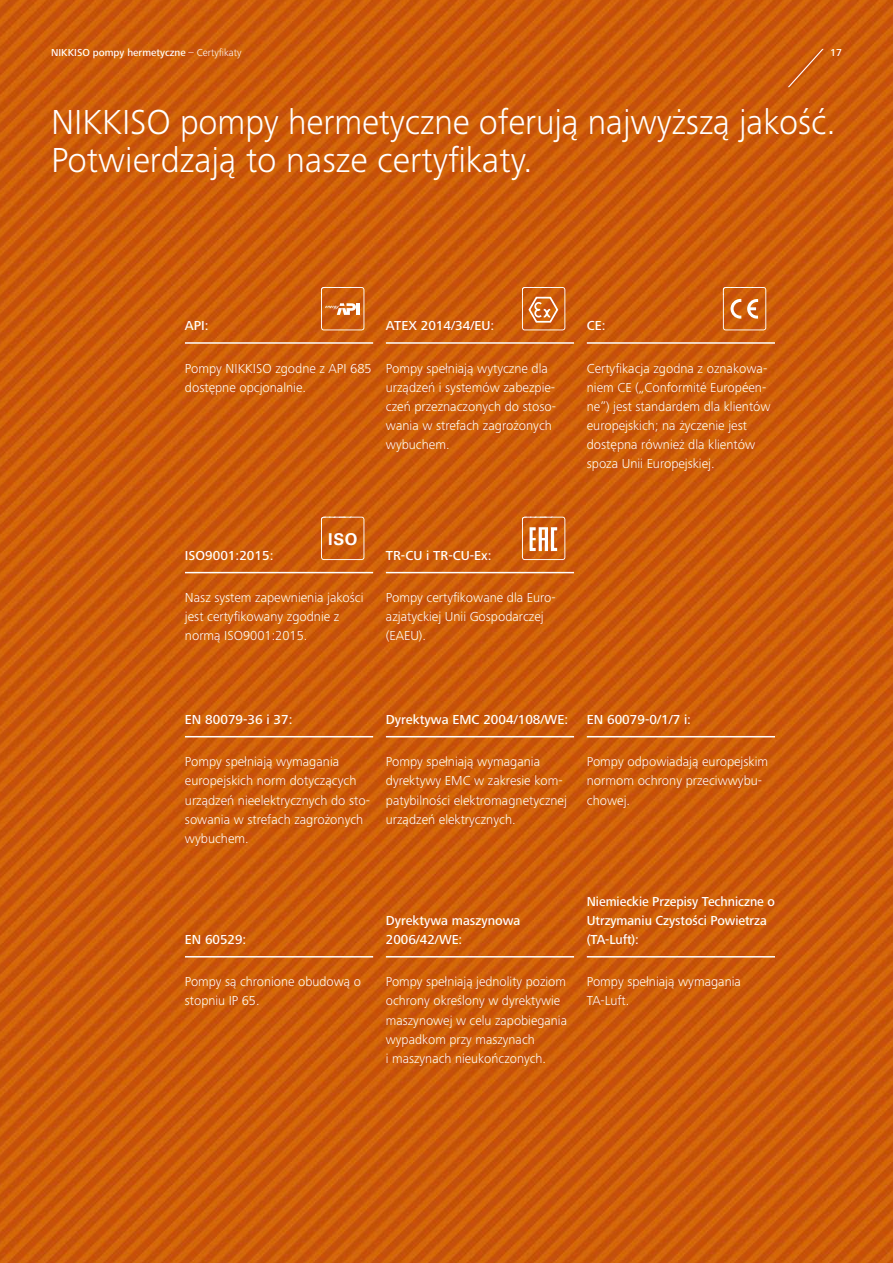
<style>
.page{position:relative;width:893px;height:1263px;background:#fff}
.page>*{position:absolute;margin:0;border:0;box-sizing:border-box;transform-origin:0 0}
.t1{font:300 36px/38.2px "Frutiger Next LTW1 G";letter-spacing:-.005em;color:#fff}
.t2{font:700 16.35px "Univers LT Std";color:#fff}
.t3{font:300 13.5px/19.2px "Frutiger Next LTW1 G";color:#fff}
.t4{font:500 13.5px/19.2px "Frutiger Next LTW1 G";color:#fff}
.t5{font:500 10.5px "Frutiger Next LTW1 G";color:#fff}
.s1{font-weight:300}
</style>
<div class="page">
<img style="left:0;top:0;width:893px;height:1263px">
<hr style="left:185px;top:736px;width:188px;height:1px;background:#fff">
<hr style="left:185px;top:956px;width:188px;height:1px;background:#fff">
<hr style="left:587px;top:342px;width:188px;height:2px;background:#fff">
<svg style="left:786px;top:47px;width:40px;height:42px;background:#ce6112"></svg>
<hr style="left:386px;top:342px;width:188px;height:2px;background:#fff">
<hr style="left:386px;top:572px;width:188px;height:1px;background:#fff">
<hr style="left:386px;top:736px;width:188px;height:1px;background:#fff">
<hr style="left:587px;top:736px;width:188px;height:1px;background:#fff">
<hr style="left:587px;top:956px;width:188px;height:1px;background:#fff">
<hr style="left:386px;top:956px;width:188px;height:1px;background:#fff">
<hr style="left:185px;top:342px;width:188px;height:2px;background:#fff">
<svg style="left:321px;top:517px;width:43px;height:43px;background:#cf661a"></svg>
<hr style="left:185px;top:572px;width:188px;height:1px;background:#fff">
<svg style="left:522px;top:517px;width:43px;height:43px"></svg>
<svg style="left:723px;top:287px;width:43px;height:43px;background:#d47633"></svg>
<svg style="left:522px;top:287px;width:43px;height:43px;background:#d57a38"></svg>
<svg style="left:321px;top:287px;width:43px;height:43px;background:#d47633"></svg>
<p class="t5" style="left:51px;top:47px;width:192px">NIKKISO pompy hermetyczne <span class="s1">– Certyfikaty</span></p>
<p class="t5" style="left:830px;top:47px;width:13px">17</p>
<h1 class="t1" style="left:51px;top:103px;width:786px">NIKKISO pompy hermetyczne oferują najwyższą jakość.<br>Potwierdzają to nasze certyfikaty.</h1>
<p class="t4" style="left:185px;top:317px;width:25px">API:</p>
<p class="t3" style="left:185px;top:358px;width:188px">Pompy NIKKISO zgodne z API 685 dostępne opcjonalnie.</p>
<p class="t4" style="left:386px;top:317px;width:110px">ATEX 2014/34/EU:</p>
<p class="t3" style="left:386px;top:358px;width:172px">Pompy spełniają wytyczne dla urządzeń i systemów zabezpie&shy;czeń przeznaczonych do stoso&shy;wania w strefach zagrożonych wybuchem.</p>
<p class="t2" style="left:328px;top:529px;width:31px">ISO</p>
<p class="t4" style="left:185px;top:546px;width:90px">ISO9001:2015:</p>
<p class="t3" style="left:185px;top:588px;width:180px">Nasz system zapewnienia jakości jest certyfikowany zgodnie z normą ISO9001:2015.</p>
<p class="t4" style="left:386px;top:546px;width:107px">TR-CU i TR-CU-Ex:</p>
<p class="t3" style="left:386px;top:588px;width:170px">Pompy certyfikowane dla Euro&shy;azjatyckiej Unii Gospodarczej (EAEU).</p>
<p class="t4" style="left:587px;top:317px;width:20px">CE:</p>
<p class="t3" style="left:587px;top:358px;width:185px">Certyfikacja zgodna z oznakowa&shy;niem CE („Conformité Européen&shy;ne”) jest standardem dla klientów europejskich; na życzenie jest dostępna również dla klientów spoza Unii Europejskiej.</p>
<p class="t4" style="left:185px;top:710px;width:109px">EN 80079-36 i 37:</p>
<p class="t3" style="left:185px;top:752px;width:187px">Pompy spełniają wymagania europejskich norm dotyczących urządzeń nieelektrycznych do sto&shy;sowania w strefach zagrożonych wybuchem.</p>
<p class="t4" style="left:386px;top:710px;width:184px">Dyrektywa EMC 2004/108/WE:</p>
<p class="t3" style="left:386px;top:752px;width:183px">Pompy spełniają wymagania dyrektywy EMC w zakresie kom&shy;patybilności elektromagnetycznej urządzeń elektrycznych.</p>
<p class="t4" style="left:587px;top:710px;width:106px">EN 60079-0/1/7 i:</p>
<p class="t3" style="left:587px;top:752px;width:183px">Pompy odpowiadają europejskim normom ochrony przeciwwybu&shy;chowej.</p>
<p class="t4" style="left:185px;top:930px;width:63px">EN 60529:</p>
<p class="t3" style="left:185px;top:972px;width:177px">Pompy są chronione obudową o stopniu IP 65.</p>
<p class="t4" style="left:386px;top:911px;width:136px">Dyrektywa maszynowa<br>2006/42/WE:</p>
<p class="t3" style="left:386px;top:972px;width:183px">Pompy spełniają jednolity poziom ochrony określony w dyrektywie maszynowej w celu zapobiegania wypadkom przy maszynach<br>i maszynach nieukończonych.</p>
<p class="t4" style="left:587px;top:892px;width:190px">Niemieckie Przepisy Techniczne o<br>Utrzymaniu Czystości Powietrza (TA-Luft):</p>
<p class="t3" style="left:587px;top:972px;width:156px">Pompy spełniają wymagania<br>TA-Luft.</p>
</div>
